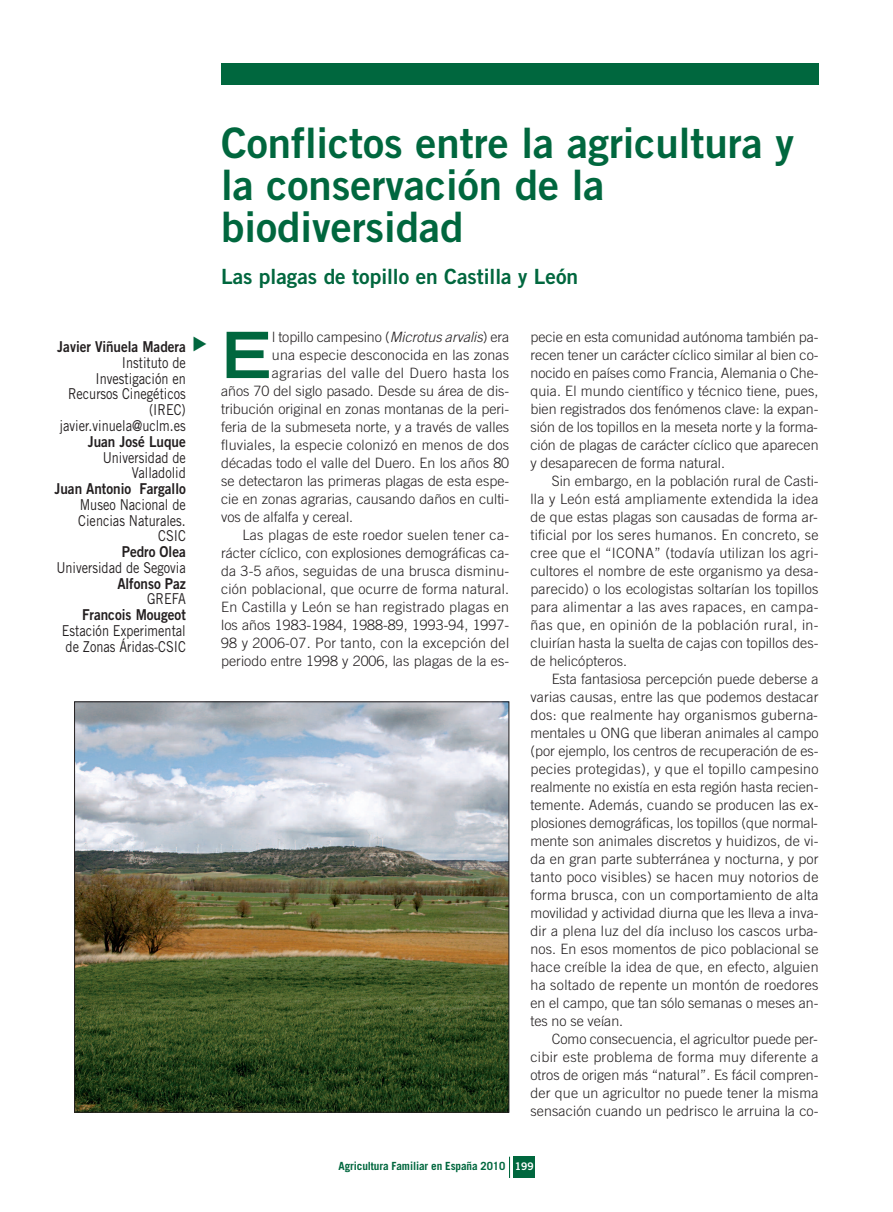
<style>
.page{position:relative;width:893px;height:1212px;background:#fff}
.page>*{position:absolute;margin:0;border:0;box-sizing:border-box;transform-origin:0 0}
.t1{font:700 expanded 63.6px "Trade Gothic LH";color:#00673e}
.t2{font:42px/42px "Trade Gothic Bold Two";color:#00673e}
.t3{font:21px "Trade Gothic Bold Two";color:#00673e}
.t4{font:15px/15.8px "Trade Gothic";color:#231f20;text-align:right;scale:.85 1}
.t5{font:15px "Trade Gothic Bold Two";color:#231f20;scale:.9 1}
.t6{font:300 14.25px/18px "Trade Gothic";letter-spacing:.005em;color:#231f20;text-align:justify}
.t7{font:300 14.25px "Trade Gothic";letter-spacing:.025em;color:#231f20}
.t8{font:700 11.25px "Trade Gothic";letter-spacing:-.01em;color:#00673e}
.s1{font-style:italic}
.s2{font-family:"Trade Gothic Bold Two";font-weight:400;font-size:10.5px;color:#fff}
</style>
<div class="page">
<div style="left:514px;top:1157px;width:21px;height:21px;background:#00673e"></div>
<svg style="left:509px;top:1157px;width:1px;height:21px"></svg>
<img style="left:76px;top:704px;width:431px;height:406px">
<div style="left:221px;top:64px;width:598px;height:21px;background:#00673e"></div>
<p class="t5" style="left:57px;top:341px;width:144px">Javier Viñuela Madera</p>
<p class="t4" style="left:60px;top:356px;width:150px">Instituto de<br>Investigación en<br>Recursos Cinegéticos (IREC) javier.vinuela@uclm.es</p>
<p class="t5" style="left:88px;top:436px;width:111px">Juan José Luque</p>
<p class="t4" style="left:103px;top:451px;width:99px">Universidad de<br>Valladolid</p>
<p class="t5" style="left:54px;top:483px;width:148px">Juan Antonio Fargallo</p>
<p class="t4" style="left:78px;top:498px;width:128px">Museo Nacional de<br>Ciencias Naturales.<br>CSIC</p>
<p class="t5" style="left:122px;top:546px;width:73px">Pedro Olea</p>
<p class="t4" style="left:56px;top:561px;width:154px">Universidad de Segovia</p>
<p class="t5" style="left:117px;top:578px;width:78px">Alfonso Paz</p>
<p class="t4" style="left:147px;top:592px;width:47px">GREFA</p>
<p class="t5" style="left:82px;top:609px;width:117px">Francois Mougeot</p>
<p class="t4" style="left:62px;top:624px;width:148px;text-align:left">Estación Experimental de Zonas Áridas-CSIC</p>
<h2 class="t2" style="left:221px;top:126px;width:575px">Conflictos entre la agricultura y la conservación de la biodiversidad</h2>
<h3 class="t3" style="left:221px;top:269px;width:359px">Las plagas de topillo en Castilla y León</h3>
<h1 class="t1" style="left:221px;top:332px;width:51px">E</h1>
<p class="t6" style="left:272px;top:329px;width:239px">l topillo campesino (<span class="s1">Microtus arvalis</span>) era</p>
<p class="t6" style="left:272px;top:347px;width:239px">una especie desconocida en las zonas</p>
<p class="t7" style="left:272px;top:368px;width:239px">agrarias del valle del Duero hasta los</p>
<p class="t6" style="left:221px;top:383px;width:290px">años 70 del siglo pasado. Desde su área de dis-</p>
<p class="t6" style="left:221px;top:401px;width:290px">tribución original en zonas montanas de la peri-</p>
<p class="t6" style="left:221px;top:419px;width:290px">feria de la submeseta norte, y a través de valles</p>
<p class="t6" style="left:221px;top:437px;width:290px">fluviales, la especie colonizó en menos de dos</p>
<p class="t6" style="left:221px;top:455px;width:290px">décadas todo el valle del Duero. En los años 80</p>
<p class="t6" style="left:221px;top:473px;width:290px">se detectaron las primeras plagas de esta espe-</p>
<p class="t6" style="left:221px;top:491px;width:290px">cie en zonas agrarias, causando daños en culti-</p>
<p class="t6" style="left:221px;top:509px;width:134px">vos de alfalfa y cereal.</p>
<p class="t6" style="left:242px;top:527px;width:268px">Las plagas de este roedor suelen tener ca-</p>
<p class="t6" style="left:221px;top:545px;width:290px">rácter cíclico, con explosiones demográficas ca-</p>
<p class="t6" style="left:221px;top:563px;width:290px">da 3-5 años, seguidas de una brusca disminu-</p>
<p class="t6" style="left:221px;top:581px;width:290px">ción poblacional, que ocurre de forma natural.</p>
<p class="t6" style="left:221px;top:599px;width:290px">En Castilla y León se han registrado plagas en</p>
<p class="t6" style="left:221px;top:617px;width:290px">los años 1983-1984, 1988-89, 1993-94, 1997-</p>
<p class="t6" style="left:221px;top:635px;width:290px">98 y 2006-07. Por tanto, con la excepción del</p>
<p class="t6" style="left:221px;top:653px;width:290px">periodo entre 1998 y 2006, las plagas de la es-</p>
<p class="t6" style="left:530px;top:329px;width:290px">pecie en esta comunidad autónoma también pa&shy;recen tener un carácter cíclico similar al bien co&shy;nocido en países como Francia, Alemania o Che&shy;quia. El mundo científico y técnico tiene, pues, bien registrados dos fenómenos clave: la expan&shy;sión de los topillos en la meseta norte y la forma&shy;ción de plagas de carácter cíclico que aparecen y desaparecen de forma natural.</p>
<p class="t6" style="left:530px;top:473px;width:290px;text-indent:21px">Sin embargo, en la población rural de Casti&shy;lla y León está ampliamente extendida la idea de que estas plagas son causadas de forma ar&shy;tificial por los seres humanos. En concreto, se cree que el “ICONA” (todavía utilizan los agri&shy;cultores el nombre de este organismo ya desa&shy;parecido) o los ecologistas soltarían los topillos para alimentar a las aves rapaces, en campa&shy;ñas que, en opinión de la población rural, in&shy;cluirían hasta la suelta de cajas con topillos des&shy;de helicópteros.</p>
<p class="t6" style="left:530px;top:671px;width:290px;text-indent:21px">Esta fantasiosa percepción puede deberse a varias causas, entre las que podemos destacar dos: que realmente hay organismos guberna&shy;mentales u ONG que liberan animales al campo (por ejemplo, los centros de recuperación de es&shy;pecies protegidas), y que el topillo campesino realmente no existía en esta región hasta recien&shy;temente. Además, cuando se producen las ex&shy;plosiones demográficas, los topillos (que normal&shy;mente son animales discretos y huidizos, de vi&shy;da en gran parte subterránea y nocturna, y por tanto poco visibles) se hacen muy notorios de forma brusca, con un comportamiento de alta movilidad y actividad diurna que les lleva a inva&shy;dir a plena luz del día incluso los cascos urba&shy;nos. En esos momentos de pico poblacional se hace creíble la idea de que, en efecto, alguien ha soltado de repente un montón de roedores en el campo, que tan sólo semanas o meses an&shy;tes no se veían.</p>
<p class="t6" style="left:530px;top:1031px;width:290px;text-indent:21px">Como consecuencia, el agricultor puede per&shy;cibir este problema de forma muy diferente a otros de origen más “natural”. Es fácil compren&shy;der que un agricultor no puede tener la misma sensación cuando un pedrisco le arruina la co-</p>
<p class="t8" style="left:339px;top:1162px;width:197px">Agricultura Familiar en España 2010 <span class="s2">199</span></p>
</div>
